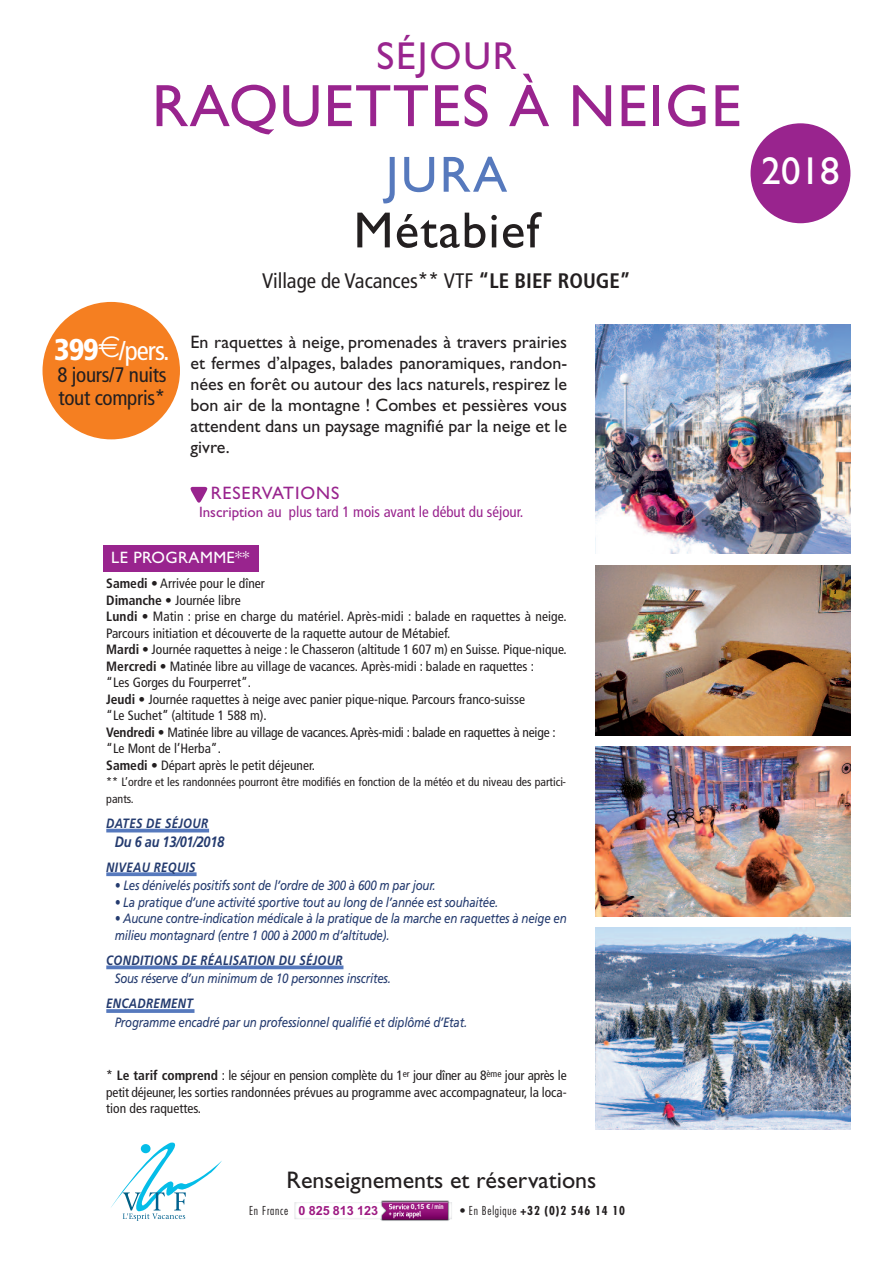
<style>
.page{position:relative;width:893px;height:1263px;background:#fff}
.page>*{position:absolute;margin:0;border:0;box-sizing:border-box;transform-origin:0 0}
.t1{font:60px "Gill Sans";letter-spacing:.025em;color:#99248e}
.t2{font:51px "Gill Sans";letter-spacing:.025em;color:#231f20}
.t3{font:51px "Gill Sans";color:#5679bd}
.t4{font:39px "Gill Sans";letter-spacing:.05em;color:#99248e}
.t5{font:39px "Gill Sans";color:#fff}
.t6{font:condensed 27px "Frutiger";color:#fff}
.t7{font:24px "Gill Sans";color:#231f20}
.t8{font:condensed 21px/22.5px "Frutiger";letter-spacing:-.015em;color:#231f20}
.t9{font:18px/21px "Gill Sans";color:#231f20;text-align:justify}
.t10{font:18px "Gill Sans";letter-spacing:.05em;color:#99248e}
.t11{font:16.5px "Gill Sans";letter-spacing:.025em;color:#fff}
.t12{font:condensed 15px "Frutiger";color:#99248e}
.t13{font:italic 700 15px "Frutiger";letter-spacing:-.02em;color:#243b6f;scale:.85 1}
.t14{font:condensed 13.5px/16.5px "Frutiger";color:#231f20}
.t15{font:italic 13.5px/16.5px "Frutiger";letter-spacing:-.02em;color:#243b6f;scale:.85 1}
.t16{font:italic 700 13.5px "Frutiger";letter-spacing:.025em;color:#243b6f;scale:.85 1}
.t17{font:700 12.6px "Arial";color:#9d1982}
.t18{font:condensed 12px/16.5px "Frutiger";color:#231f20}
.t19{font:700 condensed 12px "Futura";letter-spacing:.075em;color:#231f20}
.t20{font:700 6.9px "Arial";color:#fff}
.s1{font-weight:900;font-size:30px}
.s2{font-weight:700}
.s3{font-family:"Gill Sans";font-stretch:normal}
.s4{font-family:"Futura";font-weight:300;font-stretch:condensed;font-size:12px;color:#231f20}
.s5{font-weight:300}
</style>
<div class="page">
<div style="left:103px;top:545px;width:156px;height:27px;background:#99248e"></div>
<hr style="left:106px;top:829px;width:103px;height:3px;background:#5679bd">
<svg style="left:106px;top:872px;width:91px;height:4px"></svg>
<svg style="left:106px;top:965px;width:237px;height:4px"></svg>
<svg style="left:106px;top:1009px;width:88px;height:4px"></svg>
<img style="left:295px;top:1202px;width:157px;height:17px">
<img style="left:381px;top:1200px;width:68px;height:21px">
<img style="left:381px;top:1202px;width:68px;height:17px">
<svg style="left:382px;top:1202px;width:66px;height:17px"></svg>
<svg style="left:111px;top:1142px;width:111px;height:79px"></svg>
<img style="left:595px;top:324px;width:255px;height:230px">
<img style="left:595px;top:565px;width:255px;height:170px">
<div style="left:43px;top:302px;width:137px;height:137px;background:#f57f21;border-radius:50%"></div>
<svg style="left:191px;top:487px;width:16px;height:16px"></svg>
<img style="left:595px;top:928px;width:255px;height:202px">
<img style="left:595px;top:746px;width:255px;height:170px">
<div style="left:750px;top:123px;width:100px;height:100px;background:#99248e;border-radius:50%"></div>
<h3 class="t4" style="left:376px;top:41px;width:142px">SÉJOUR</h3>
<h1 class="t1" style="left:152px;top:83px;width:591px">RAQUETTES À NEIGE</h1>
<h2 class="t3" style="left:386px;top:155px;width:123px">JURA</h2>
<h2 class="t2" style="left:354px;top:211px;width:187px">Métabief</h2>
<h3 class="t6" style="left:54px;top:340px;width:117px"><span class="s1">399</span><sup>e</sup>/pers.</h3>
<h3 class="t8" style="left:57px;top:366px;width:111px">8 jours/7 nuits tout compris*</h3>
<h3 class="t8" style="left:262px;top:271px;width:370px">Village de Vacances** VTF <span class="s2">“LE BIEF ROUGE”</span></h3>
<p class="t9" style="left:191px;top:333px;width:378px">En raquettes à neige, promenades à travers prairies et fermes d’alpages, balades panoramiques, randon&shy;nées en forêt ou autour des lacs naturels,respirez le bon air de la montagne ! Combes et pessières vous attendent dans un paysage magnifié par la neige et le givre.</p>
<h3 class="t10" style="left:211px;top:486px;width:130px">RESERVATIONS</h3>
<p class="t12" style="left:199px;top:506px;width:326px"><span class="s3">Inscription</span> au plus tard 1 mois avant le début du séjour.</p>
<p class="t11" style="left:111px;top:552px;width:140px">LE PROGRAMME**</p>
<p class="t14" style="left:106px;top:577px;width:462px"><span class="s2">Samedi</span> • Arrivée pour le dîner<br><span class="s2">Dimanche</span> • Journée libre<br><span class="s2">Lundi</span> • Matin : prise en charge du matériel. Après-midi : balade en raquettes à neige.<br>Parcours initiation et découverte de la raquette autour de Métabief.<br><span class="s2">Mardi</span> • Journée raquettes à neige : le Chasseron (altitude 1 607 m) en Suisse. Pique-nique.<br><span class="s2">Mercredi</span> • Matinée libre au village de vacances. Après-midi : balade en raquettes :<br>“Les Gorges du Fourperret”.<br><span class="s2">Jeudi</span> • Journée raquettes à neige avec panier pique-nique. Parcours franco-suisse<br>“Le Suchet” (altitude 1 588 m).<br><span class="s2">Vendredi</span> • Matinée libre au village de vacances.Après-midi : balade en raquettes à neige : “Le Mont de l’Herba”.<br><span class="s2">Samedi</span> • Départ après le petit déjeuner.</p>
<p class="t18" style="left:106px;top:775px;width:461px">** L’ordre et les randonnées pourront être modifiés en fonction de la météo et du niveau des partici&shy;pants.</p>
<p class="t16" style="left:106px;top:818px;width:121px">DATES DE SÉJOUR</p>
<p class="t13" style="left:115px;top:835px;width:130px">Du 6 au 13/01/2018</p>
<p class="t16" style="left:106px;top:861px;width:106px">NIVEAU REQUIS</p>
<p class="t15" style="left:115px;top:878px;width:379px">• Les dénivelés positifs sont de l’ordre de 300 à 600 m par jour.</p>
<p class="t15" style="left:115px;top:895px;width:453px">• La pratique d’une activité sportive tout au long de l’année est souhaitée.</p>
<p class="t15" style="left:115px;top:911px;width:533px">• Aucune contre-indication médicale à la pratique de la marche en raquettes à neige en milieu montagnard (entre 1 000 à 2000 m d’altitude).</p>
<p class="t16" style="left:106px;top:955px;width:279px">CONDITIONS DE RÉALISATION DU SÉJOUR</p>
<p class="t15" style="left:115px;top:971px;width:326px">Sous réserve d’un minimum de 10 personnes inscrites.</p>
<p class="t16" style="left:106px;top:998px;width:103px">ENCADREMENT</p>
<p class="t15" style="left:115px;top:1015px;width:416px">Programme encadré par un professionnel qualifié et diplômé d’Etat.</p>
<p class="t14" style="left:106px;top:1068px;width:462px;text-align:justify">* <span class="s2">Le tarif comprend</span> : le séjour en pension complète du 1<sup>er</sup> jour dîner au 8<sup>ème</sup> jour après le petit déjeuner, les sorties randonnées prévues au programme avec accompagnateur, la loca&shy;tion des raquettes.</p>
<h3 class="t7" style="left:287px;top:1170px;width:311px">Renseignements et réservations</h3>
<p class="t20" style="left:411px;top:1202px;width:34px">0,15 € / min</p>
<p class="t17" style="left:249px;top:1202px;width:131px"><span class="s4">En France</span> 0 825 813 123</p>
<p class="t19" style="left:460px;top:1205px;width:166px"><span class="s5">• En Belgique</span> +32 (0)2 546 14 10</p>
<h3 class="t5" style="left:761px;top:157px;width:79px">2018</h3>
</div>
